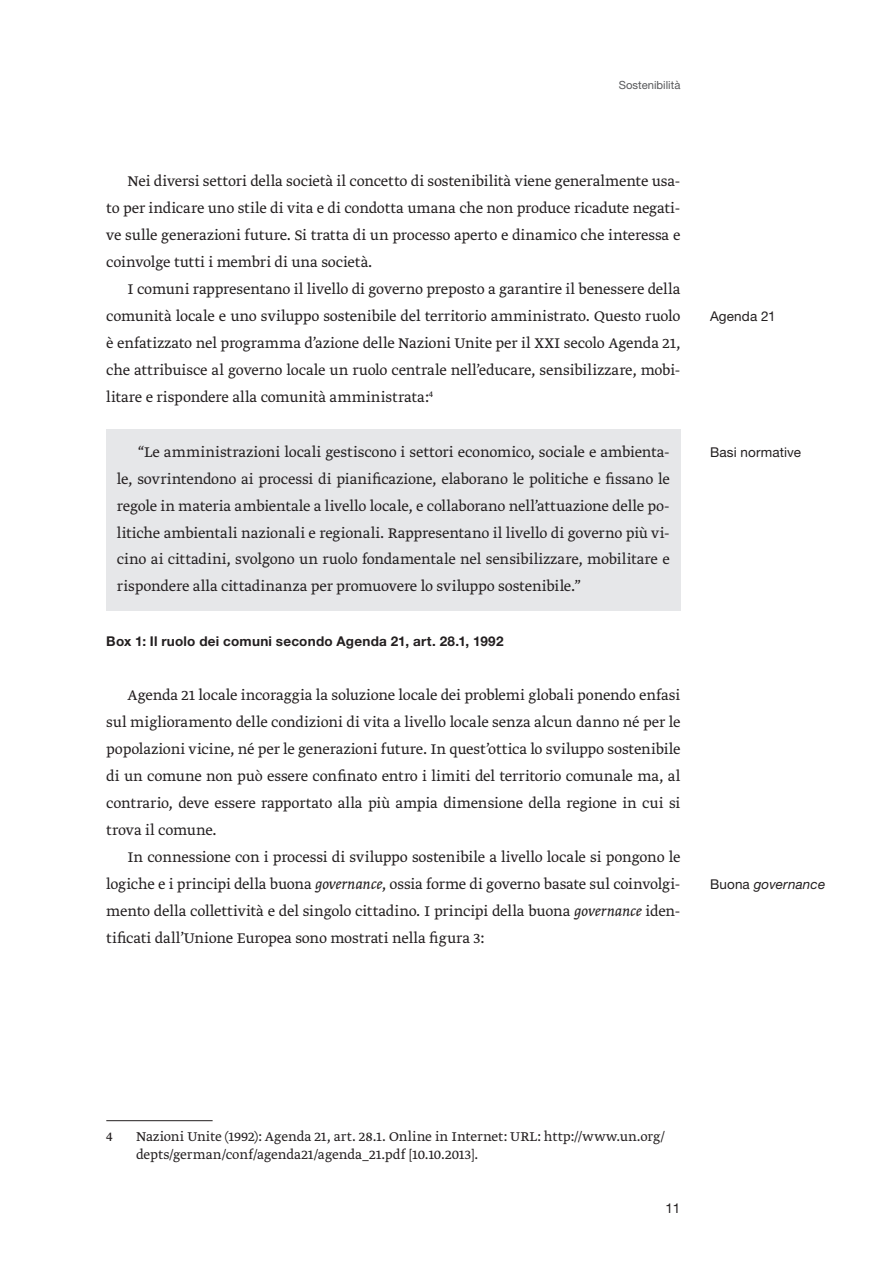
<style>
.page{position:relative;width:893px;height:1263px;background:#fff}
.page>*{position:absolute;margin:0;border:0;box-sizing:border-box;transform-origin:0 0}
.t1{font:16.5px/27px "Gvvqhh Greta Text Light Plus";color:#231f20;text-align:justify}
.t2{font:15px/17.2px "Gvvqhh Greta Text Light Plus";letter-spacing:.005em;color:#231f20}
.t3{font:700 13.5px "Fjvpwt Helvetica Neue LT Std";letter-spacing:.02em;color:#231f20}
.t4{font:13.5px "Fqqjxs Helvetica Neue LT Std";letter-spacing:.01em;color:#231f20}
.t5{font:italic 13.5px "Kvvdxl Helvetica Neue LT Std";letter-spacing:.015em;color:#231f20}
.t6{font:11.25px "Fqqjxs Helvetica Neue LT Std";color:#57585a}
.s1{font-family:"Rdkmbp Greta Text Light Italic Plus"}
.s2{font-family:"Fqqjxs Helvetica Neue LT Std";font-style:normal}
</style>
<div class="page">
<div style="left:106px;top:429px;width:574px;height:182px;background:#e6e7e9"></div>
<hr style="left:106px;top:1120px;width:107px;height:1px;background:#231f20">
<p class="t6" style="left:619px;top:78px;width:63px">Sostenibilità</p>
<p class="t1" style="left:106px;top:169px;width:576px;text-indent:21px">Nei diversi settori della società il concetto di sostenibilità viene generalmente usa&shy;to per indicare uno stile di vita e di condotta umana che non produce ricadute negati&shy;ve sulle generazioni future. Si tratta di un processo aperto e dinamico che interessa e coinvolge tutti i membri di una società.</p>
<p class="t1" style="left:106px;top:277px;width:576px;text-indent:21px">I comuni rappresentano il livello di governo preposto a garantire il benessere della comunità locale e uno sviluppo sostenibile del territorio amministrato. Questo ruolo è enfatizzato nel programma d’azione delle Nazioni Unite per il XXI secolo Agenda 21, che attribuisce al governo locale un ruolo centrale nell’educare, sensibilizzare, mobi&shy;litare e rispondere alla comunità amministrata:<sup>4</sup></p>
<p class="t1" style="left:117px;top:439px;width:554px;text-indent:21px">“Le amministrazioni locali gestiscono i settori economico, sociale e ambienta&shy;le, sovrintendono ai processi di pianificazione, elaborano le politiche e fissano le regole in materia ambientale a livello locale, e collaborano nell’attuazione delle po&shy;litiche ambientali nazionali e regionali. Rappresentano il livello di governo più vi&shy;cino ai cittadini, svolgono un ruolo fondamentale nel sensibilizzare, mobilitare e rispondere alla cittadinanza per promuovere lo sviluppo sostenibile.”</p>
<p class="t3" style="left:106px;top:632px;width:399px">Box 1: Il ruolo dei comuni secondo Agenda 21, art. 28.1, 1992</p>
<p class="t1" style="left:106px;top:682px;width:576px;text-indent:21px">Agenda 21 locale incoraggia la soluzione locale dei problemi globali ponendo enfasi sul miglioramento delle condizioni di vita a livello locale senza alcun danno né per le popolazioni vicine, né per le generazioni future. In quest’ottica lo sviluppo sostenibile di un comune non può essere confinato entro i limiti del territorio comunale ma, al contrario, deve essere rapportato alla più ampia dimensione della regione in cui si trova il comune.</p>
<p class="t1" style="left:106px;top:844px;width:576px;text-indent:21px">In connessione con i processi di sviluppo sostenibile a livello locale si pongono le logiche e i principi della buona <span class="s1">governance</span>, ossia forme di governo basate sul coinvolgi&shy;mento della collettività e del singolo cittadino. I principi della buona <span class="s1">governance</span> iden&shy;tificati dall’Unione Europea sono mostrati nella figura 3:</p>
<p class="t4" style="left:710px;top:309px;width:67px">Agenda 21</p>
<p class="t4" style="left:710px;top:444px;width:92px">Basi normative</p>
<p class="t5" style="left:710px;top:876px;width:117px"><span class="s2">Buona</span> governance</p>
<p class="t2" style="left:136px;top:1129px;width:530px;text-indent:-30px">4 Nazioni Unite (1992): Agenda 21, art. 28.1. Online in Internet: URL: http://www.un.org/ depts/german/conf/agenda21/agenda_21.pdf [10.10.2013].</p>
<p class="t4" style="left:665px;top:1200px;width:17px">11</p>
</div>
